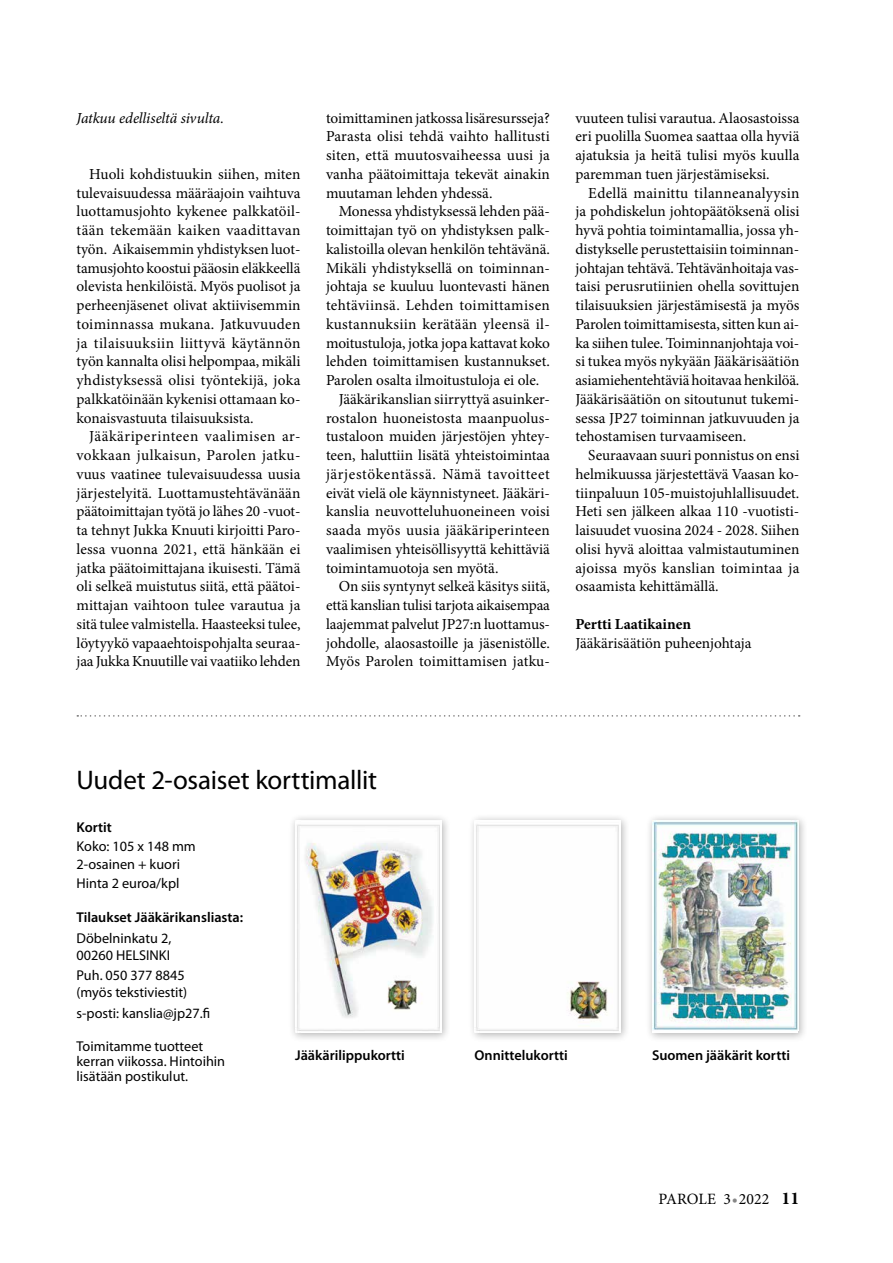
<style>
.page{position:relative;width:893px;height:1263px;background:#fff}
.page>*{position:absolute;margin:0;border:0;box-sizing:border-box;transform-origin:0 0}
.t1{font:27px "Myriad Pro";letter-spacing:-.01em;color:#000}
.t2{font:15.75px "Minion Pro";letter-spacing:.005em;color:#000}
.t3{font:15.3px/18.8px "Minion Pro";color:#000;text-align:justify}
.t4{font:15.3px "Minion Pro";letter-spacing:.02em;color:#000}
.t5{font:15.3px "Minion Pro";letter-spacing:.025em;color:#000}
.t6{font:15.3px "Minion Pro";letter-spacing:.035em;color:#000}
.t7{font:italic 15.3px "Minion Pro";letter-spacing:-.01em;color:#000}
.t8{font:700 15.3px "Minion Pro";letter-spacing:-.005em;color:#000}
.t9{font:14.25px/18.8px "Myriad Pro";color:#000}
.t10{font:600 14.25px "Myriad Pro";color:#000}
.s1{color:#878787}
.s2{font-weight:700;font-size:18px}
</style>
<div class="page">
<svg style="left:77px;top:715px;width:723px;height:2px"></svg>
<div style="left:288px;top:813px;width:163px;height:229px;background:#000;opacity:.3"></div>
<img style="left:295px;top:820px;width:146px;height:213px">
<div style="left:468px;top:813px;width:162px;height:229px;background:#000;opacity:.3"></div>
<img style="left:474px;top:820px;width:146px;height:213px">
<div style="left:645px;top:813px;width:163px;height:229px;background:#000;opacity:.3"></div>
<img style="left:652px;top:820px;width:146px;height:210px">
<p class="t7" style="left:77px;top:107px;width:149px">Jatkuu edelliseltä sivulta.</p>
<p class="t3" style="left:77px;top:165px;width:226px;text-indent:13px">Huoli kohdistuukin siihen, miten tulevaisuudessa määräajoin vaihtuva luottamusjohto kykenee palkkatöil&shy;tään tekemään kaiken vaadittavan työn. Aikaisemmin yhdistyksen luot&shy;tamusjohto koostui pääosin eläkkeellä olevista henkilöistä. Myös puolisot ja perheenjäsenet olivat aktiivisemmin toiminnassa mukana. Jatkuvuuden ja tilaisuuksiin liittyvä käytännön työn kannalta olisi helpompaa, mikäli yhdistyksessä olisi työntekijä, joka palkkatöinään kykenisi ottamaan ko&shy;konaisvastuuta tilaisuuksista.</p>
<p class="t3" style="left:77px;top:427px;width:225px;text-indent:13px">Jääkäriperinteen vaalimisen ar&shy;vokkaan julkaisun, Parolen jatku&shy;vuus vaatinee tulevaisuudessa uusia järjestelyitä. Luottamustehtävänään päätoimittajan työtä jo lähes 20 -vuot&shy;ta tehnyt Jukka Knuuti kirjoitti Paro&shy;lessa vuonna 2021, että hänkään ei jatka päätoimittajana ikuisesti. Tämä oli selkeä muistutus siitä, että päätoi&shy;mittajan vaihtoon tulee varautua ja sitä tulee valmistella. Haasteeksi tulee, löytyykö vapaaehtoispohjalta seuraa&shy;jaa Jukka Knuutille vai vaatiiko lehden</p>
<p class="t3" style="left:326px;top:108px;width:225px">toimittaminen jatkossa lisäresursseja?<br>Parasta olisi tehdä vaihto hallitusti siten, että muutosvaiheessa uusi ja vanha päätoimittaja tekevät ainakin muutaman lehden yhdessä.</p>
<p class="t3" style="left:339px;top:202px;width:213px">Monessa yhdistyksessä lehden pää-</p>
<p class="t3" style="left:326px;top:221px;width:225px">toimittajan työ on yhdistyksen palk-</p>
<p class="t3" style="left:326px;top:240px;width:225px">kalistoilla olevan henkilön tehtävänä.</p>
<p class="t3" style="left:326px;top:258px;width:225px">Mikäli yhdistyksellä on toiminnan-</p>
<p class="t3" style="left:326px;top:277px;width:225px">johtaja se kuuluu luontevasti hänen</p>
<p class="t5" style="left:326px;top:295px;width:225px">tehtäviinsä. Lehden toimittamisen</p>
<p class="t4" style="left:326px;top:314px;width:225px">kustannuksiin kerätään yleensä il-</p>
<p class="t3" style="left:326px;top:333px;width:225px">moitustuloja, jotka jopa kattavat koko</p>
<p class="t3" style="left:326px;top:352px;width:225px">lehden toimittamisen kustannukset.</p>
<p class="t3" style="left:326px;top:371px;width:215px">Parolen osalta ilmoitustuloja ei ole.</p>
<p class="t3" style="left:339px;top:390px;width:213px">Jääkärikanslian siirryttyä asuinker-</p>
<p class="t3" style="left:326px;top:408px;width:225px">rostalon huoneistosta maanpuolus-</p>
<p class="t3" style="left:326px;top:427px;width:225px">tustaloon muiden järjestöjen yhtey-</p>
<p class="t3" style="left:326px;top:446px;width:225px">teen, haluttiin lisätä yhteistoimintaa</p>
<p class="t6" style="left:326px;top:464px;width:225px">järjestökentässä. Nämä tavoitteet</p>
<p class="t3" style="left:326px;top:483px;width:225px">eivät vielä ole käynnistyneet. Jääkäri-</p>
<p class="t3" style="left:326px;top:502px;width:225px">kanslia neuvotteluhuoneineen voisi</p>
<p class="t4" style="left:326px;top:520px;width:225px">saada myös uusia jääkäriperinteen</p>
<p class="t3" style="left:326px;top:540px;width:225px">vaalimisen yhteisöllisyyttä kehittäviä</p>
<p class="t3" style="left:326px;top:558px;width:174px">toimintamuotoja sen myötä.</p>
<p class="t3" style="left:339px;top:577px;width:213px">On siis syntynyt selkeä käsitys siitä,</p>
<p class="t3" style="left:326px;top:596px;width:225px">että kanslian tulisi tarjota aikaisempaa</p>
<p class="t3" style="left:326px;top:615px;width:225px">laajemmat palvelut JP27:n luottamus-</p>
<p class="t3" style="left:326px;top:633px;width:225px">johdolle, alaosastoille ja jäsenistölle.</p>
<p class="t3" style="left:326px;top:652px;width:225px">Myös Parolen toimittamisen jatku-</p>
<p class="t3" style="left:575px;top:108px;width:225px">vuuteen tulisi varautua. Alaosastoissa eri puolilla Suomea saattaa olla hyviä ajatuksia ja heitä tulisi myös kuulla paremman tuen järjestämiseksi.</p>
<p class="t3" style="left:575px;top:183px;width:225px;text-indent:13px">Edellä mainittu tilanneanalyysin ja pohdiskelun johtopäätöksenä olisi hyvä pohtia toimintamallia, jossa yh&shy;distykselle perustettaisiin toiminnan&shy;johtajan tehtävä. Tehtävänhoitaja vas&shy;taisi perusrutiinien ohella sovittujen tilaisuuksien järjestämisestä ja myös Parolen toimittamisesta, sitten kun ai&shy;ka siihen tulee. Toiminnanjohtaja voi&shy;si tukea myös nykyään Jääkärisäätiön asiamiehentehtäviä hoitavaa henkilöä.<br>Jääkärisäätiön on sitoutunut tukemi&shy;sessa JP27 toiminnan jatkuvuuden ja tehostamisen turvaamiseen.</p>
<p class="t3" style="left:575px;top:446px;width:226px;text-indent:13px">Seuraavaan suuri ponnistus on ensi helmikuussa järjestettävä Vaasan ko&shy;tiinpaluun 105-muistojuhlallisuudet.<br>Heti sen jälkeen alkaa 110 -vuotisti&shy;laisuudet vuosina 2024 - 2028. Siihen olisi hyvä aloittaa valmistautuminen ajoissa myös kanslian toimintaa ja osaamista kehittämällä.</p>
<p class="t8" style="left:575px;top:613px;width:117px">Pertti Laatikainen</p>
<p class="t3" style="left:575px;top:633px;width:178px">Jääkärisäätiön puheenjohtaja</p>
<h1 class="t1" style="left:77px;top:764px;width:302px">Uudet 2-osaiset korttimallit</h1>
<p class="t10" style="left:77px;top:818px;width:37px">Kortit</p>
<p class="t9" style="left:77px;top:836px;width:121px">Koko: 105 x 148 mm<br>2-osainen + kuori<br>Hinta 2 euroa/kpl</p>
<p class="t10" style="left:77px;top:908px;width:168px">Tilaukset Jääkärikansliasta:</p>
<p class="t9" style="left:77px;top:930px;width:96px;line-height:16.5px">Döbelninkatu 2,<br>00260 HELSINKI</p>
<p class="t9" style="left:77px;top:967px;width:112px;line-height:16.5px">Puh. 050 377 8845 (myös tekstiviestit)</p>
<p class="t9" style="left:77px;top:1003px;width:135px">s-posti: kanslia@jp27.fi</p>
<p class="t9" style="left:77px;top:1039px;width:150px;line-height:15px">Toimitamme tuotteet kerran viikossa. Hintoihin lisätään postikulut.</p>
<p class="t10" style="left:295px;top:1046px;width:111px">Jääkärilippukortti</p>
<p class="t10" style="left:474px;top:1046px;width:95px">Onnittelukortti</p>
<p class="t10" style="left:652px;top:1046px;width:139px">Suomen jääkärit kortti</p>
<p class="t2" style="left:658px;top:1188px;width:142px">PAROLE 3<span class="s1">•</span>2022 <span class="s2">11</span></p>
</div>
